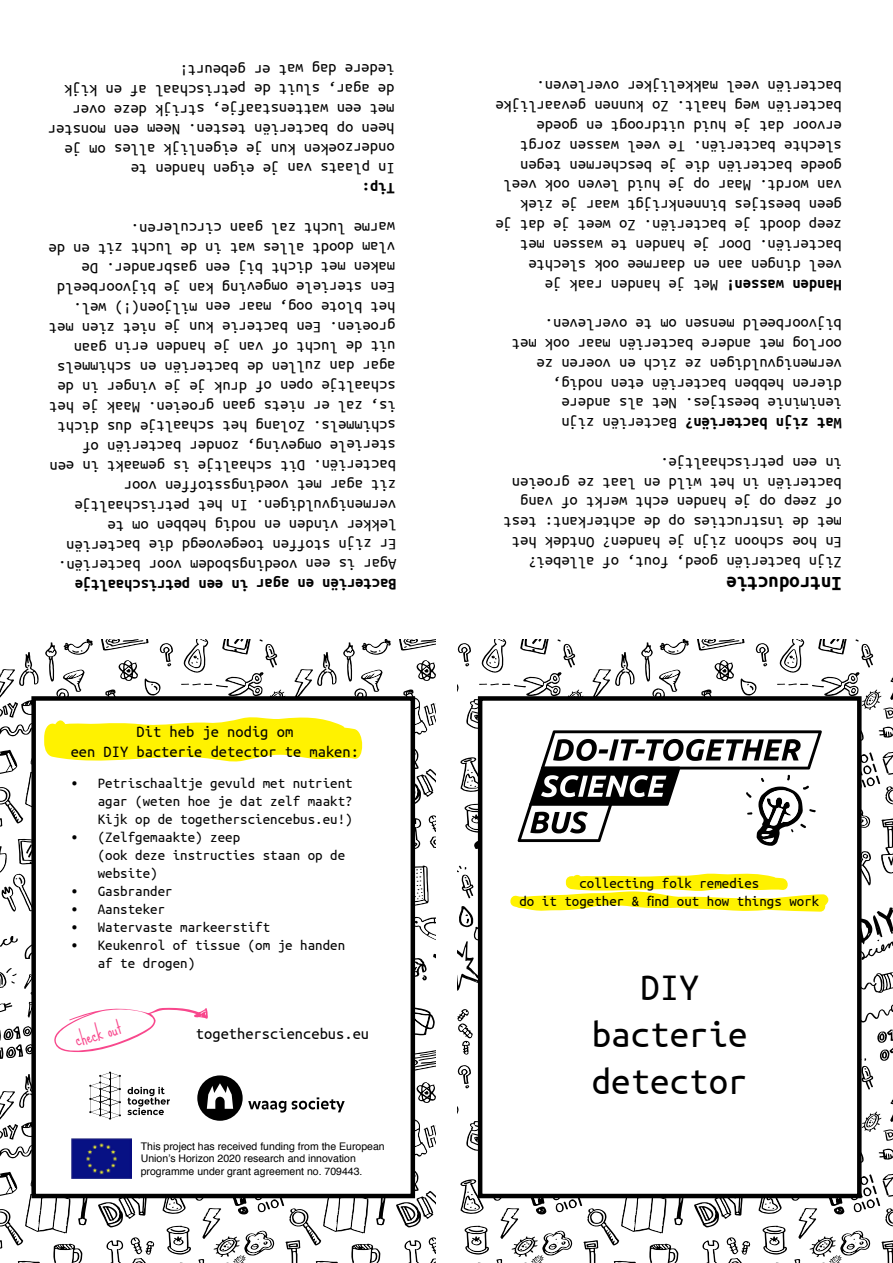
<style>
.page{position:relative;width:893px;height:1263px;background:#fff}
.page>*{position:absolute;margin:0;border:0;box-sizing:border-box;transform-origin:0 0}
.t1{font:39px/46.8px "Ubuntu Mono";color:#000;text-align:center}
.t2{font:700 21px "Ubuntu Mono";color:#000}
.t3{font:18px "Sue Ellen Francisco";color:#f8478c}
.t4{font:16.5px/19.8px "Ubuntu Mono";color:#000}
.t5{font:700 16.5px "Ubuntu Mono";letter-spacing:-.005em;color:#000}
.t6{font:15px/18px "Ubuntu Mono";color:#000}
.t7{font:10.5px/12.6px "Helvetica";color:#000}
</style>
<div class="page">
<svg style="left:0;top:639px;width:893px;height:624px"></svg>
<div style="left:480px;top:698px;width:379px;height:498px;background:#fff"></div>
<div style="left:478px;top:696px;width:384px;height:502px;border:4px solid #000"></div>
<div style="left:34px;top:698px;width:379px;height:498px;background:#fff"></div>
<svg style="left:44px;top:717px;width:319px;height:45px"></svg>
<div style="left:31px;top:696px;width:384px;height:502px;border:4px solid #000"></div>
<svg style="left:510px;top:873px;width:319px;height:39px"></svg>
<svg style="left:518px;top:730px;width:304px;height:116px"></svg>
<svg style="left:54px;top:1008px;width:154px;height:45px"></svg>
<img style="left:72px;top:1138px;width:60px;height:41px">
<svg style="left:127px;top:1087px;width:43px;height:28px"></svg>
<svg style="left:89px;top:1071px;width:32px;height:49px"></svg>
<svg style="left:248px;top:1097px;width:97px;height:15px"></svg>
<div style="left:197px;top:1075px;width:46px;height:46px;background:#000;border-radius:50%"></div>
<svg style="left:207px;top:1083px;width:26px;height:26px"></svg>
<div style="left:436px;top:0;width:21px;height:1263px;background:#fff"></div>
<p class="t4" style="left:395px;top:179px;width:348px;rotate:180deg">In plaats van je eigen handen te onderzoeken kun je eigenlijk alles om je heen op bacteriën testen. Neem een monster met een wattenstaafje, strijk deze over<br>de agar, sluit de petrischaal af en kijk iedere dag wat er gebeurt!</p>
<p class="t5" style="left:395px;top:197px;width:35px;rotate:180deg">Tip:</p>
<p class="t4" style="left:396px;top:575px;width:349px;rotate:180deg">Agar is een voedingsbodem voor bacteriën.<br>Er zijn stoffen toegevoegd die bacteriën lekker vinden en nodig hebben om te vermenigvuldigen. In het petrischaaltje zit agar met voedingsstoffen voor bacteriën. Dit schaaltje is gemaakt in een steriele omgeving, zonder bacteriën of schimmels. Zolang het schaaltje dus dicht is, zal er niets gaan groeien. Maak je het schaaltje open of druk je je vinger in de agar dan zullen de bacteriën en schimmels uit de lucht of van je handen erin gaan groeien. Een bacterie kun je niet zien met het blote oog, maar een miljoen(!) wel.<br>Een steriele omgeving kan je bijvoorbeeld maken met dicht bij een gasbrander. De vlam doodt alles wat in de lucht zit en de warme lucht zal gaan circuleren.</p>
<p class="t5" style="left:397px;top:593px;width:323px;rotate:180deg">Bacteriën en agar in een petrischaaltje</p>
<p class="t4" style="left:71px;top:722px;width:290px;text-align:center">Dit heb je nodig om<br>een DIY bacterie detector te maken:</p>
<p class="t6" style="left:98px;top:774px;width:257px;text-align:justify;text-indent:-27px">• Petrischaaltje gevuld met nutrient agar (weten hoe je dat zelf maakt?<br>Kijk op de togethersciencebus.eu!)</p>
<p class="t6" style="left:98px;top:828px;width:249px;text-indent:-27px">• (Zelfgemaakte) zeep<br>(ook deze instructies staan op de website)</p>
<p class="t6" style="left:71px;top:882px;width:103px">• Gasbrander</p>
<p class="t6" style="left:71px;top:900px;width:96px">• Aansteker</p>
<p class="t6" style="left:71px;top:918px;width:201px">• Watervaste markeerstift</p>
<p class="t6" style="left:98px;top:936px;width:249px;text-indent:-27px">• Keukenrol of tissue (om je handen af te drogen)</p>
<p class="t3" style="left:73px;top:1030px;width:49px;rotate:-16deg">check out</p>
<p class="t4" style="left:196px;top:1024px;width:175px">togethersciencebus.eu</p>
<p class="t7" style="left:141px;top:1140px;width:245px">This project has received funding from the European<br>Union’s Horizon 2020 research and innovation programme under grant agreement no. 709443.</p>
<p class="t4" style="left:842px;top:275px;width:348px;rotate:-180deg">veel dingen aan en daarmee ook slechte bacteriën. Door je handen te wassen met zeep doodt je bacteriën. Zo weet je dat je geen beestjes binnenkrijgt waar je ziek van wordt. Maar op je huid leven ook veel goede bacteriën die je beschermen tegen slechte bacteriën. Te veel wassen zorgt ervoor dat je huid uitdroogt en goede bacteriën weg haalt. Zo kunnen gevaarlijke bacteriën veel makkelijker overleven.</p>
<p class="t4" style="left:718px;top:295px;width:175px;rotate:-180deg">Met je handen raak je</p>
<p class="t5" style="left:842px;top:293px;width:117px;rotate:-180deg">Handen wassen!</p>
<p class="t4" style="left:842px;top:414px;width:331px;rotate:-180deg">ieniminie beestjes. Net als andere dieren hebben bacteriën eten nodig, vermenigvuldigen ze zich en voeren ze oorlog met andere bacteriën maar ook met bijvoorbeeld mensen om te overleven.</p>
<p class="t4" style="left:677px;top:433px;width:117px;rotate:-180deg">Bacteriën zijn</p>
<p class="t5" style="left:842px;top:432px;width:158px;rotate:-180deg">Wat zijn bacteriën?</p>
<p class="t4" style="left:842px;top:572px;width:340px;rotate:-180deg">Zijn bacteriën goed, fout, of allebei?<br>En hoe schoon zijn je handen? Ontdek het met de instructies op de achterkant: test of zeep op je handen echt werkt of vang bacteriën in het wild en laat ze groeien in een petrischaaltje.</p>
<p class="t2" style="left:842px;top:594px;width:117px;rotate:-180deg">Introductie</p>
<p class="t6" style="left:519px;top:874px;width:302px;text-align:center">collecting folk remedies<br>do it together &amp; find out how things work</p>
<h1 class="t1" style="left:592px;top:964px;width:157px">DIY bacterie detector</h1>
</div>
